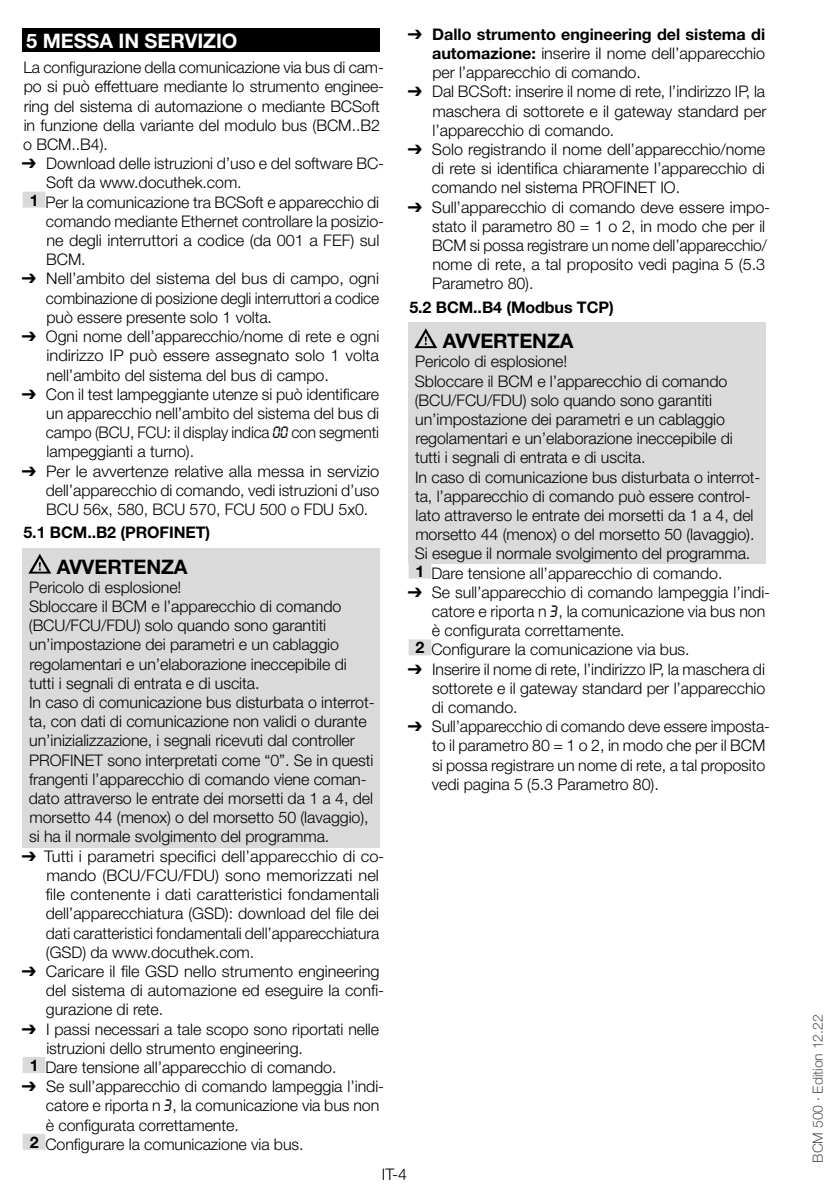
<style>
.page{position:relative;width:840px;height:1191px;background:#fff}
.page>*{position:absolute;margin:0;border:0;box-sizing:border-box;transform-origin:0 0}
.t1{font:700 20px "Helvetica Neue LT Pro";letter-spacing:-.005em;color:#000}
.t2{font:700 20px "Helvetica Neue LT Pro";letter-spacing:-.005em;color:#fff}
.t3{font:300 16px/19.2px "Helvetica Neue LT Pro";letter-spacing:-.005em;color:#000;text-align:justify}
.t4{font:700 16px "Helvetica Neue LT Pro";letter-spacing:-.005em;color:#000}
.t5{font:300 14px "Helvetica Neue LT Pro";letter-spacing:-.005em;color:#575756}
.s1{font-family:"Arial Unicode MS";font-weight:400}
.s2{font-weight:700}
.s3{font-family:"Quartz";font-weight:500;font-style:italic}
</style>
<div class="page">
<div style="left:23px;top:28px;width:357px;height:24px;background:#000"></div>
<div style="left:23px;top:192px;width:22px;height:16px;background:#dadada"></div>
<div style="left:23px;top:548px;width:357px;height:31px;background:#dadada"></div>
<div style="left:23px;top:575px;width:357px;height:22px;background:#dadada"></div>
<div style="left:23px;top:595px;width:357px;height:98px;background:#dadada"></div>
<div style="left:23px;top:691px;width:357px;height:156px;background:#dadada"></div>
<div style="left:23px;top:1057px;width:22px;height:16px;background:#dadada"></div>
<div style="left:23px;top:1133px;width:22px;height:16px;background:#dadada"></div>
<svg style="left:28px;top:554px;width:23px;height:19px"></svg>
<div style="left:408px;top:322px;width:357px;height:32px;background:#dadada"></div>
<div style="left:408px;top:350px;width:357px;height:22px;background:#dadada"></div>
<div style="left:408px;top:369px;width:357px;height:99px;background:#dadada"></div>
<div style="left:408px;top:465px;width:357px;height:99px;background:#dadada"></div>
<div style="left:408px;top:562px;width:23px;height:16px;background:#dadada"></div>
<div style="left:408px;top:639px;width:23px;height:16px;background:#dadada"></div>
<svg style="left:414px;top:328px;width:23px;height:20px"></svg>
<p class="t2" style="left:26px;top:28px;width:212px">5 MESSA IN SERVIZIO</p>
<p class="t3" style="left:23px;top:58px;width:362px;text-align:left">La configurazione della comunicazione via bus di cam&shy;po si può effettuare mediante lo strumento enginee&shy;ring del sistema di automazione o mediante BCSoft in funzione della variante del modulo bus (BCM..B2 o BCM..B4).</p>
<p class="t3" style="left:22px;top:154px;width:363px"><span class="s1">➔</span> Download delle istruzioni d’uso e del software BC-</p>
<p class="t3" style="left:46px;top:173px;width:197px">Soft da www.docuthek.com.</p>
<p class="t3" style="left:30px;top:192px;width:351px"><span class="s2">1</span> Per la comunicazione tra BCSoft e apparecchio di</p>
<p class="t3" style="left:46px;top:211px;width:339px">comando mediante Ethernet controllare la posizio-</p>
<p class="t3" style="left:46px;top:230px;width:334px">ne degli interruttori a codice (da 001 a FEF) sul</p>
<p class="t3" style="left:46px;top:250px;width:41px">BCM.</p>
<p class="t3" style="left:46px;top:269px;width:334px;text-indent:-24px"><span class="s1">➔</span> Nell’ambito del sistema del bus di campo, ogni combinazione di posizione degli interruttori a codice può essere presente solo 1 volta.</p>
<p class="t3" style="left:46px;top:326px;width:334px;text-indent:-24px"><span class="s1">➔</span> Ogni nome dell’apparecchio/nome di rete e ogni indirizzo IP può essere assegnato solo 1 volta nell’ambito del sistema del bus di campo.</p>
<p class="t3" style="left:46px;top:384px;width:334px;text-indent:-24px"><span class="s1">➔</span> Con il test lampeggiante utenze si può identificare un apparecchio nell’ambito del sistema del bus di campo (BCU, FCU: il display indica <span class="s3">00</span> con segmenti lampeggianti a turno).</p>
<p class="t3" style="left:46px;top:461px;width:335px;text-indent:-24px"><span class="s1">➔</span> Per le avvertenze relative alla messa in servizio dell’apparecchio di comando, vedi istruzioni d’uso BCU 56x, 580, BCU 570, FCU 500 o FDU 5x0.</p>
<p class="t4" style="left:23px;top:522px;width:188px">5.1 BCM..B2 (PROFINET)</p>
<p class="t1" style="left:57px;top:554px;width:132px">AVVERTEN ZA</p>
<p class="t3" style="left:29px;top:577px;width:347px;text-align:left">Pericolo di esplosione!<br>Sbloccare il BCM e l’apparecchio di comando (BCU/FCU/FDU) solo quando sono garantiti un’impostazione dei parametri e un cablaggio regolamentari e un’elaborazione ineccepibile di tutti i segnali di entrata e di uscita.<br>In caso di comunicazione bus disturbata o interrot&shy;ta, con dati di comunicazione non validi o durante un’inizializzazione, i segnali ricevuti dal controller PROFINET sono interpretati come “0”. Se in questi frangenti l’apparecchio di comando viene coman&shy;dato attraverso le entrate dei morsetti da 1 a 4, del morsetto 44 (menox) o del morsetto 50 (lavaggio), si ha il normale svolgimento del programma.</p>
<p class="t3" style="left:46px;top:846px;width:340px;text-align:left;text-indent:-24px"><span class="s1">➔</span> Tutti i parametri specifici dell’apparecchio di co&shy;mando (BCU/FCU/FDU) sono memorizzati nel file contenente i dati caratteristici fondamentali dell’apparecchiatura (GSD): download del file dei dati caratteristici fondamentali dell’apparecchiatura (GSD) da www.docuthek.com.</p>
<p class="t3" style="left:46px;top:961px;width:339px;text-align:left;text-indent:-24px"><span class="s1">➔</span> Caricare il file GSD nello strumento engineering del sistema di automazione ed eseguire la confi&shy;gurazione di rete.</p>
<p class="t3" style="left:22px;top:1019px;width:358px"><span class="s1">➔</span> I passi necessari a tale scopo sono riportati nelle</p>
<p class="t3" style="left:46px;top:1038px;width:258px">istruzioni dello strumento engineering.</p>
<p class="t3" style="left:30px;top:1057px;width:308px"><span class="s2">1</span> Dare tensione all’apparecchio di comando.</p>
<p class="t3" style="left:22px;top:1076px;width:363px"><span class="s1">➔</span> Se sull’apparecchio di comando lampeggia l’indi-</p>
<p class="t3" style="left:46px;top:1095px;width:335px">catore e riporta n <span class="s3">3</span>, la comunicazione via bus non</p>
<p class="t3" style="left:46px;top:1115px;width:194px">è configurata correttamente.</p>
<p class="t3" style="left:30px;top:1134px;width:275px"><span class="s2">2</span> Configurare la comunicazione via bus.</p>
<p class="t3" style="left:432px;top:24px;width:334px;text-indent:-24px"><span class="s1">➔</span> <span class="s2">Dallo strumento engineering del sistema di automazione:</span> inserire il nome dell’apparecchio per l’apparecchio di comando.</p>
<p class="t3" style="left:432px;top:82px;width:335px;text-indent:-24px"><span class="s1">➔</span> Dal BCSoft: inserire il nome di rete, l’indirizzo IP, la maschera di sottorete e il gateway standard per l’apparecchio di comando.</p>
<p class="t3" style="left:431px;top:139px;width:335px;text-indent:-24px"><span class="s1">➔</span> Solo registrando il nome dell’apparecchio/nome di rete si identifica chiaramente l’apparecchio di comando nel sistema PROFINET IO.</p>
<p class="t3" style="left:432px;top:197px;width:339px;text-align:left;text-indent:-24px"><span class="s1">➔</span> Sull’apparecchio di comando deve essere impo&shy;stato il parametro 80 = 1 o 2, in modo che per il BCM si possa registrare un nome dell’apparecchio/ nome di rete, a tal proposito vedi pagina 5 (5.3<br>Parametro 80).</p>
<p class="t4" style="left:409px;top:297px;width:206px">5.2 BCM..B4 (Modbus TCP)</p>
<p class="t1" style="left:442px;top:328px;width:132px">AVVERTEN ZA</p>
<p class="t3" style="left:414px;top:352px;width:347px;text-align:left">Pericolo di esplosione!<br>Sbloccare il BCM e l’apparecchio di comando (BCU/FCU/FDU) solo quando sono garantiti un’impostazione dei parametri e un cablaggio regolamentari e un’elaborazione ineccepibile di tutti i segnali di entrata e di uscita.<br>In caso di comunicazione bus disturbata o interrot&shy;ta, l’apparecchio di comando può essere control&shy;lato attraverso le entrate dei morsetti da 1 a 4, del morsetto 44 (menox) o del morsetto 50 (lavaggio).<br>Si esegue il normale svolgimento del programma.<br><span class="s2">1</span> Dare tensione all’apparecchio di comando.</p>
<p class="t3" style="left:407px;top:582px;width:363px"><span class="s1">➔</span> Se sull’apparecchio di comando lampeggia l’indi-</p>
<p class="t3" style="left:431px;top:601px;width:335px">catore e riporta n <span class="s3">3</span>, la comunicazione via bus non</p>
<p class="t3" style="left:431px;top:620px;width:194px">è configurata correttamente.</p>
<p class="t3" style="left:415px;top:640px;width:275px"><span class="s2">2</span> Configurare la comunicazione via bus.</p>
<p class="t3" style="left:431px;top:659px;width:335px;text-indent:-24px"><span class="s1">➔</span> Inserire il nome di rete, l’indirizzo IP, la maschera di sottorete e il gateway standard per l’apparecchio di comando.</p>
<p class="t3" style="left:431px;top:716px;width:339px;text-align:left;text-indent:-24px"><span class="s1">➔</span> Sull’apparecchio di comando deve essere imposta&shy;to il parametro 80 = 1 o 2, in modo che per il BCM si possa registrare un nome di rete, a tal proposito vedi pagina 5 (5.3 Parametro 80).</p>
<p class="t3" style="left:382px;top:1164px;width:26px">IT-4</p>
<p class="t5" style="left:809px;top:1162px;width:150px;rotate:-90deg">BCM 500 · Edition 12.22</p>
</div>
